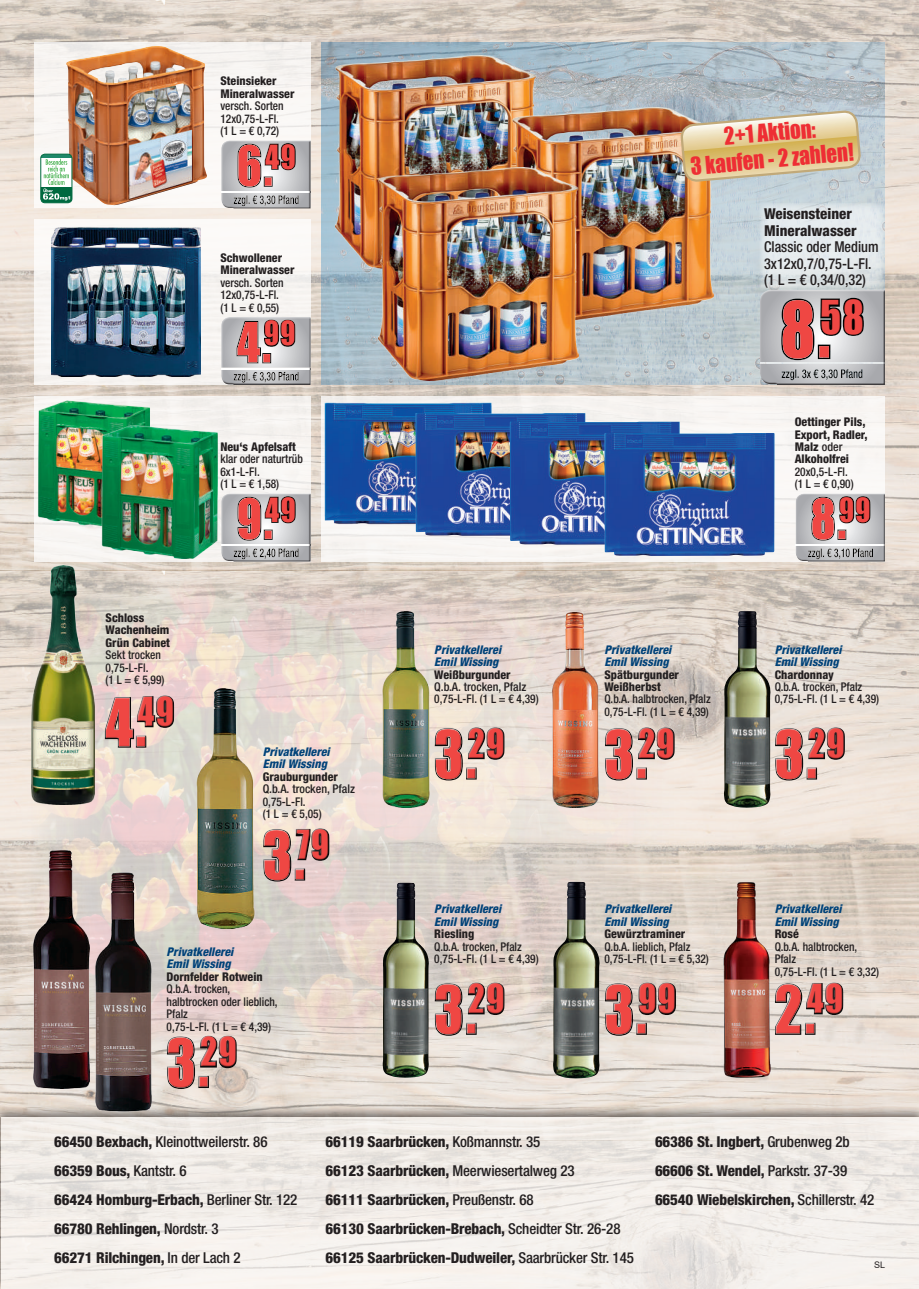
<style>
.page{position:relative;width:919px;height:1289px;background:#fff}
.page>*{position:absolute;margin:0;border:0;box-sizing:border-box;transform-origin:0 0}
.t1{font:42.9px "Impact";color:#ef4743;scale:.9 1}
.t2{font:36.75px "Impact";letter-spacing:.05em;color:#ef4743;scale:.9 1}
.t3{font:30.6px "Impact";letter-spacing:.05em;color:#ef4743;scale:.9 1}
.t4{font:22.5px/26.5px "Impact";color:#ee2e34;text-align:center;scale:.93 1}
.t5{font:800 condensed 15px/29.1px "Helvetica Neue LT Std";letter-spacing:-.01em;color:#231f20}
.t6{font:500 condensed 15px/16.5px "Helvetica Neue LT Std";color:#231f20;scale:.95 1}
.t7{font:500 condensed 12px/12.5px "Helvetica Neue LT Std";color:#231f20;scale:.95 1}
.t8{font:800 condensed 12px/12.5px "Helvetica Neue LT Std";color:#231f20}
.t9{font:italic 800 condensed 12px/12.5px "Helvetica Neue LT Std";color:#004279}
.t10{font:500 condensed 12px/12.5px "Helvetica Neue LT Std";color:#231f20}
.t11{font:9px "Arial";color:#231f20}
.s1{font-weight:500}
</style>
<div class="page">
<img style="left:0;top:0;width:918px;height:1104px">
<svg style="left:0;top:1104px;width:918px;height:184px"></svg>
<svg style="left:1px;top:1117px;width:917px;height:171px;fill:#f2eee9"></svg>
<div style="left:34px;top:395px;width:276px;height:166px;background:#f7f4f1"></div>
<div style="left:34px;top:219px;width:276px;height:166px;background:#f9f6f4"></div>
<div style="left:34px;top:43px;width:276px;height:165px;background:#f9f6f4"></div>
<img style="left:31px;top:577px;width:664px;height:465px">
<div style="left:321px;top:395px;width:563px;height:166px;background:#f8f5f3"></div>
<div style="left:794px;top:492px;width:93px;height:72px;background:#231f20;opacity:.75"></div>
<img style="left:37px;top:400px;width:113px;height:128px">
<div style="left:220px;top:492px;width:93px;height:72px;background:#231f20;opacity:.75"></div>
<img style="left:52px;top:228px;width:148px;height:148px">
<div style="left:220px;top:316px;width:93px;height:71px;background:#231f20;opacity:.75"></div>
<img style="left:321px;top:43px;width:563px;height:342px">
<div style="left:758px;top:289px;width:129px;height:98px;background:#231f20;opacity:.75"></div>
<svg style="left:759px;top:203px;width:125px;height:87px;fill:#e4eaed"></svg>
<img style="left:66px;top:46px;width:141px;height:159px">
<div style="left:220px;top:139px;width:93px;height:72px;background:#231f20;opacity:.75"></div>
<svg style="left:41px;top:154px;width:31px;height:49px"></svg>
<hr style="left:41px;top:154px;width:31px;height:3px;background:#1e8869">
<div style="left:41px;top:187px;width:31px;height:16px;background:#00693f"></div>
<div style="left:41px;top:154px;width:31px;height:49px;border:1px solid #00693f;border-radius:4px"></div>
<svg style="left:43px;top:159px;width:27px;height:41px"></svg>
<img style="left:335px;top:55px;width:201px;height:213px">
<img style="left:512px;top:107px;width:201px;height:213px">
<img style="left:378px;top:167px;width:200px;height:213px">
<svg style="left:680px;top:111px;width:180px;height:109px"></svg>
<img style="left:100px;top:425px;width:118px;height:133px">
<img style="left:323px;top:401px;width:169px;height:123px">
<img style="left:415px;top:413px;width:170px;height:123px">
<img style="left:509px;top:422px;width:170px;height:122px">
<img style="left:604px;top:433px;width:170px;height:123px">
<div style="left:102px;top:692px;width:73px;height:56px;background:#fff;opacity:.75"></div>
<div style="left:102px;top:694px;width:74px;height:56px;background:#231f20;opacity:.75"></div>
<div style="left:260px;top:825px;width:71px;height:56px;background:#f6e4d5"></div>
<div style="left:261px;top:828px;width:71px;height:56px;background:#231f20;opacity:.75"></div>
<div style="left:164px;top:1032px;width:74px;height:56px;background:#fff;opacity:.75"></div>
<div style="left:165px;top:1038px;width:74px;height:53px;background:#231f20;opacity:.75"></div>
<div style="left:432px;top:979px;width:74px;height:56px;background:#fff;opacity:.75"></div>
<div style="left:432px;top:984px;width:75px;height:54px;background:#231f20;opacity:.75"></div>
<div style="left:602px;top:979px;width:75px;height:56px;background:#fff;opacity:.75"></div>
<div style="left:602px;top:984px;width:76px;height:54px;background:#231f20;opacity:.75"></div>
<div style="left:772px;top:979px;width:72px;height:56px;background:#e7d9ce"></div>
<div style="left:772px;top:981px;width:73px;height:56px;background:#231f20;opacity:.75"></div>
<div style="left:432px;top:724px;width:74px;height:56px;background:#fff;opacity:.75"></div>
<div style="left:432px;top:729px;width:75px;height:54px;background:#231f20;opacity:.75"></div>
<div style="left:602px;top:724px;width:74px;height:56px;background:#fff;opacity:.75"></div>
<div style="left:602px;top:729px;width:75px;height:54px;background:#231f20;opacity:.75"></div>
<div style="left:772px;top:724px;width:74px;height:56px;background:#fff;opacity:.75"></div>
<div style="left:773px;top:729px;width:74px;height:54px;background:#231f20;opacity:.75"></div>
<img style="left:32px;top:565px;width:62px;height:239px">
<img style="left:196px;top:688px;width:59px;height:240px">
<img style="left:34px;top:849px;width:56px;height:239px">
<img style="left:94px;top:871px;width:59px;height:240px">
<img style="left:382px;top:882px;width:47px;height:195px">
<img style="left:553px;top:881px;width:46px;height:197px">
<img style="left:722px;top:881px;width:48px;height:197px">
<img style="left:381px;top:611px;width:49px;height:196px">
<img style="left:552px;top:611px;width:48px;height:196px">
<img style="left:723px;top:611px;width:47px;height:196px">
<p class="t8" style="left:220px;top:75px;width:76px">Steinsieker<br>Mineralwasser</p>
<p class="t7" style="left:220px;top:100px;width:68px">versch. Sorten<br>12x0,75-L-Fl. (1 L = € 0,72)</p>
<h3 class="t3" style="left:265px;top:133px;width:35px">49</h3>
<p class="t8" style="left:220px;top:251px;width:76px">Schwollener<br>Mineralwasser</p>
<p class="t7" style="left:220px;top:276px;width:68px">versch. Sorten<br>12x0,75-L-Fl. (1 L = € 0,55)</p>
<h3 class="t3" style="left:264px;top:309px;width:36px">99</h3>
<p class="t8" style="left:220px;top:440px;width:77px">Neu‘s Apfelsaft</p>
<p class="t7" style="left:220px;top:453px;width:88px">klar oder naturtrüb<br>6x1-L-Fl.<br>(1 L = € 1,58)</p>
<h3 class="t4" style="left:687px;top:126px;width:177px;rotate:-5deg">2+1 Aktion:<br>3 kaufen - 2 zahlen!</h3>
<p class="t5" style="left:764px;top:205px;width:94px;line-height:16.5px">Weisensteiner<br>Mineralwasser</p>
<p class="t6" style="left:764px;top:238px;width:122px">Classic oder Medium<br>3x12x0,7/0,75-L-Fl. (1 L = € 0,34/0,32)</p>
<h1 class="t1" style="left:820px;top:284px;width:50px">58</h1>
<p class="t8" style="left:794px;top:415px;width:74px">Oettinger Pils,<br>Export, Radler,<br>Malz <span class="s1">oder<br></span>Alkoholfrei</p>
<p class="t7" style="left:794px;top:465px;width:63px">20x0,5-L-Fl. (1 L = € 0,90)</p>
<p class="t8" style="left:106px;top:611px;width:66px">Schloss<br>Wachenheim<br>Grün Cabinet</p>
<p class="t7" style="left:106px;top:648px;width:63px">Sekt trocken<br>0,75-L-Fl.<br>(1 L = € 5,99)</p>
<h2 class="t2" style="left:138px;top:683px;width:42px">49</h2>
<h3 class="t3" style="left:265px;top:486px;width:35px">49</h3>
<h3 class="t3" style="left:839px;top:486px;width:36px">99</h3>
<p class="t9" style="left:263px;top:745px;width:68px">Privatkellerei<br>Emil Wissing</p>
<p class="t8" style="left:263px;top:770px;width:77px">Grauburgunder</p>
<p class="t10" style="left:263px;top:782px;width:94px">Q.b.A. trocken, Pfalz<br>0,75-L-Fl.<br>(1 L = € 5,05)</p>
<h2 class="t2" style="left:297px;top:816px;width:38px">79</h2>
<p class="t9" style="left:434px;top:643px;width:68px">Privatkellerei<br>Emil Wissing</p>
<p class="t8" style="left:434px;top:667px;width:78px">Weißburgunder</p>
<p class="t10" style="left:434px;top:680px;width:106px">Q.b.A. trocken, Pfalz<br>0,75-L-Fl. (1 L = € 4,39)</p>
<p class="t9" style="left:604px;top:643px;width:68px">Privatkellerei<br>Emil Wissing</p>
<p class="t8" style="left:604px;top:667px;width:76px">Spätburgunder<br>Weißherbst</p>
<p class="t7" style="left:604px;top:692px;width:113px">Q.b.A. halbtrocken, Pfalz<br>0,75-L-Fl. (1 L = € 4,39)</p>
<p class="t9" style="left:774px;top:643px;width:68px">Privatkellerei<br>Emil Wissing</p>
<p class="t8" style="left:774px;top:667px;width:61px">Chardonnay</p>
<p class="t7" style="left:774px;top:680px;width:111px">Q.b.A. trocken, Pfalz<br>0,75-L-Fl. (1 L = € 4,39)</p>
<h2 class="t2" style="left:468px;top:715px;width:42px">29</h2>
<h2 class="t2" style="left:638px;top:715px;width:42px">29</h2>
<h2 class="t2" style="left:808px;top:715px;width:42px">29</h2>
<p class="t9" style="left:166px;top:945px;width:68px">Privatkellerei<br>Emil Wissing</p>
<p class="t8" style="left:166px;top:970px;width:98px">Dornfelder Rotwein</p>
<p class="t7" style="left:166px;top:982px;width:118px">Q.b.A. trocken, halbtrocken oder lieblich,<br>Pfalz<br>0,75-L-Fl. (1 L = € 4,39)</p>
<h2 class="t2" style="left:200px;top:1023px;width:42px">29</h2>
<p class="t9" style="left:434px;top:903px;width:68px">Privatkellerei<br>Emil Wissing</p>
<p class="t8" style="left:434px;top:927px;width:42px">Riesling</p>
<p class="t7" style="left:434px;top:940px;width:111px">Q.b.A. trocken, Pfalz<br>0,75-L-Fl. (1 L = € 4,39)</p>
<p class="t9" style="left:604px;top:903px;width:68px">Privatkellerei<br>Emil Wissing</p>
<p class="t8" style="left:604px;top:927px;width:82px">Gewürztraminer</p>
<p class="t7" style="left:604px;top:940px;width:111px">Q.b.A. lieblich, Pfalz<br>0,75-L-Fl. (1 L = € 5,32)</p>
<p class="t9" style="left:774px;top:903px;width:68px">Privatkellerei<br>Emil Wissing</p>
<p class="t8" style="left:774px;top:927px;width:26px">Rosé</p>
<p class="t7" style="left:774px;top:940px;width:111px">Q.b.A. halbtrocken,<br>Pfalz<br>0,75-L-Fl. (1 L = € 3,32)</p>
<h2 class="t2" style="left:468px;top:970px;width:42px">29</h2>
<h2 class="t2" style="left:638px;top:970px;width:43px">99</h2>
<h2 class="t2" style="left:807px;top:970px;width:42px">49</h2>
<p class="t5" style="left:54px;top:1126px;width:245px">66450 Bexbach, <span class="s1">Kleinottweilerstr. 86<br></span>66359 Bous, <span class="s1">Kantstr. 6<br></span>66424 Homburg-Erbach, <span class="s1">Berliner Str. 122<br></span>66780 Rehlingen, <span class="s1">Nordstr. 3<br></span>66271 Rilchingen, <span class="s1">In der Lach 2</span></p>
<p class="t5" style="left:325px;top:1126px;width:310px">66119 Saarbrücken, <span class="s1">Koßmannstr. 35<br></span>66123 Saarbrücken, <span class="s1">Meerwiesertalweg 23<br></span>66111 Saarbrücken, <span class="s1">Preußenstr. 68<br></span>66130 Saarbrücken-Brebach, <span class="s1">Scheidter Str. 26-28<br></span>66125 Saarbrücken-Dudweiler, <span class="s1">Saarbrücker Str. 145</span></p>
<p class="t5" style="left:655px;top:1126px;width:221px">66386 St. Ingbert, <span class="s1">Grubenweg 2b<br></span>66606 St. Wendel, <span class="s1">Parkstr. 37-39<br></span>66540 Wiebelskirchen, <span class="s1">Schillerstr. 42</span></p>
<p class="t11" style="left:874px;top:1258px;width:13px">SL</p>
</div>
